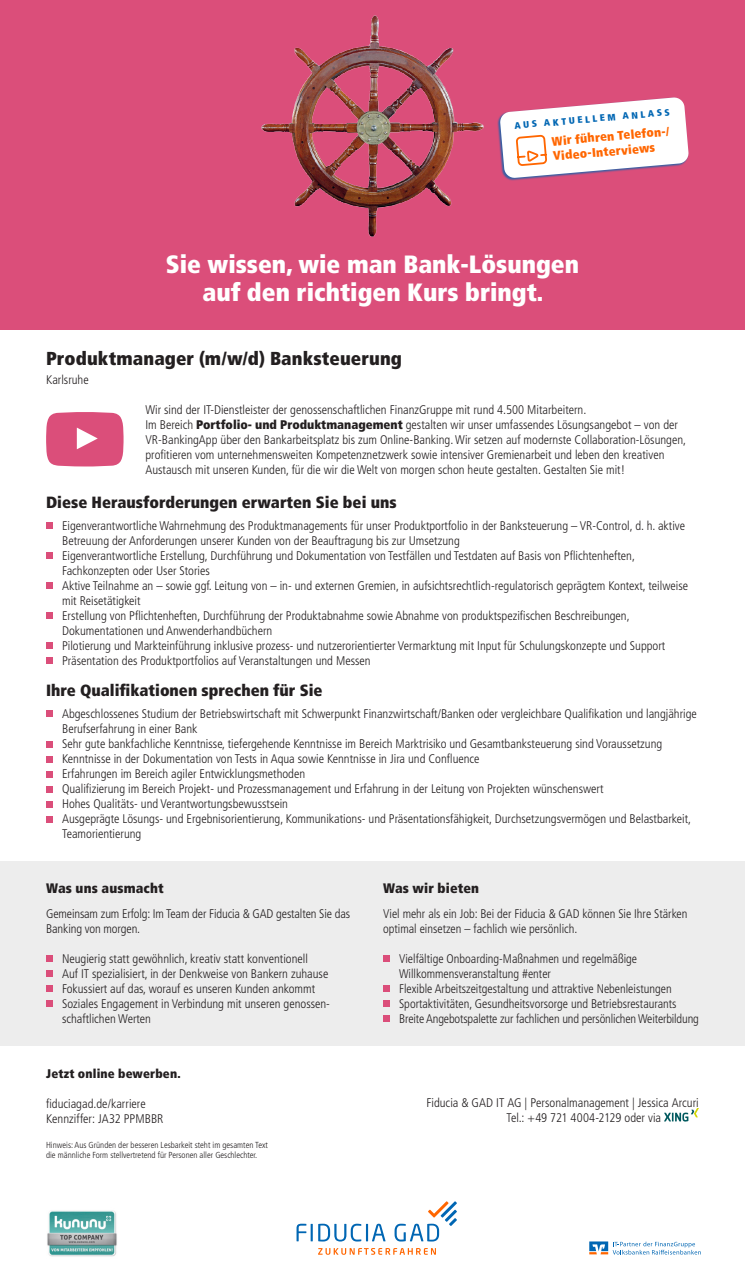
<style>
.page{position:relative;width:745px;height:1287px;background:#fff}
.page>*{position:absolute;margin:0;border:0;box-sizing:border-box;transform-origin:0 0}
.t1{font:900 condensed 25px/27.5px "Frutiger LT Std";color:#fff;text-align:center}
.t2{font:900 condensed 18.75px "Frutiger LT Std";letter-spacing:.005em;color:#231f20}
.t3{font:900 condensed 16.25px "Frutiger LT Std";color:#231f20}
.t4{font:900 condensed 13.75px "Frutiger LT Std";letter-spacing:.01em;color:#231f20}
.t5{font:300 condensed 12.5px/15px "Frutiger LT Std";color:#231f20}
.t6{font:900 condensed 12.5px/15px "Frutiger LT Std";color:#f60}
.t7{font:900 condensed 12.5px "Frutiger LT Std";letter-spacing:.01em;color:#231f20}
.t8{font:900 condensed 9.38px "Frutiger LT Std";color:#0066b3}
.t9{font:300 condensed 8.75px/10px "Frutiger LT Std";color:#231f20}
.s1{font-weight:900}
</style>
<div class="page">
<div style="left:46px;top:522px;width:7px;height:6px;background:#db4e7a"></div>
<div style="left:46px;top:552px;width:7px;height:6px;background:#db4e7a"></div>
<div style="left:46px;top:582px;width:7px;height:6px;background:#db4e7a"></div>
<div style="left:46px;top:612px;width:7px;height:6px;background:#db4e7a"></div>
<div style="left:46px;top:642px;width:7px;height:6px;background:#db4e7a"></div>
<div style="left:46px;top:657px;width:7px;height:6px;background:#db4e7a"></div>
<div style="left:46px;top:710px;width:7px;height:7px;background:#db4e7a"></div>
<div style="left:46px;top:740px;width:7px;height:7px;background:#db4e7a"></div>
<div style="left:46px;top:755px;width:7px;height:7px;background:#db4e7a"></div>
<div style="left:46px;top:770px;width:7px;height:7px;background:#db4e7a"></div>
<div style="left:46px;top:785px;width:7px;height:7px;background:#db4e7a"></div>
<div style="left:46px;top:800px;width:7px;height:7px;background:#db4e7a"></div>
<div style="left:46px;top:815px;width:7px;height:7px;background:#db4e7a"></div>
<svg style="left:296px;top:1201px;width:160px;height:40px"></svg>
<svg style="left:318px;top:1248px;width:117px;height:6px"></svg>
<svg style="left:589px;top:1241px;width:111px;height:13px"></svg>
<img style="left:47px;top:1210px;width:70px;height:47px">
<svg style="left:46px;top:412px;width:77px;height:54px;background:#de5f87"></svg>
<div style="left:0;top:861px;width:744px;height:184px;background:#ededed"></div>
<div style="left:46px;top:955px;width:7px;height:7px;background:#db4e7a"></div>
<div style="left:46px;top:970px;width:7px;height:7px;background:#db4e7a"></div>
<div style="left:46px;top:985px;width:7px;height:7px;background:#db4e7a"></div>
<div style="left:46px;top:1000px;width:7px;height:7px;background:#db4e7a"></div>
<div style="left:383px;top:955px;width:6px;height:7px;background:#db4e7a"></div>
<div style="left:383px;top:985px;width:6px;height:7px;background:#db4e7a"></div>
<div style="left:383px;top:1000px;width:6px;height:7px;background:#db4e7a"></div>
<div style="left:383px;top:1015px;width:6px;height:7px;background:#db4e7a"></div>
<svg style="left:664px;top:1108px;width:34px;height:13px"></svg>
<div style="left:0;top:0;width:744px;height:330px;background:#db4e7a"></div>
<img style="left:261px;top:15px;width:223px;height:222px">
<div style="left:497px;top:97px;width:191px;height:84px;background:#0066b3;opacity:.75"></div>
<svg style="left:499px;top:97px;width:189px;height:81px"></svg>
<p class="t8" style="left:513px;top:120px;width:157px;rotate:-5deg">AUS AKTUELLEM ANLASS</p>
<p class="t6" style="left:551px;top:134px;width:119px;rotate:-5deg">Wir führen Telefon-/<br>Video-Interviews</p>
<h1 class="t1" style="left:166px;top:251px;width:414px">Sie wissen, wie man Bank-Lösungen auf den richtigen Kurs bringt.</h1>
<h2 class="t2" style="left:46px;top:347px;width:357px">Produktmanager (m/w/d) Banksteuerung</h2>
<p class="t5" style="left:46px;top:372px;width:44px">Karlsruhe</p>
<p class="t5" style="left:145px;top:402px;width:542px">Wir sind der IT-Dienstleister der genossenschaftlichen FinanzGruppe mit rund 4.500 Mitarbeitern.<br>Im Bereich <span class="s1">Portfolio- und Produktmanagement</span> gestalten wir unser umfassendes Lösungsangebot – von der VR-BankingApp über den Bankarbeitsplatz bis zum Online-Banking. Wir setzen auf modernste Collaboration-Lösungen, profitieren vom unternehmensweiten Kompetenznetzwerk sowie intensiver Gremienarbeit und leben den kreativen Austausch mit unseren Kunden, für die wir die Welt von morgen schon heute gestalten. Gestalten Sie mit!</p>
<h3 class="t3" style="left:46px;top:492px;width:352px">Diese Herausforderungen erwarten Sie bei uns</h3>
<p class="t5" style="left:62px;top:518px;width:627px">Eigenverantwortliche Wahrnehmung des Produktmanagements für unser Produktportfolio in der Banksteuerung – VR-Control, d. h. aktive Betreuung der Anforderungen unserer Kunden von der Beauftragung bis zur Umsetzung<br>Eigenverantwortliche Erstellung, Durchführung und Dokumentation von Testfällen und Testdaten auf Basis von Pflichtenheften, Fachkonzepten oder User Stories<br>Aktive Teilnahme an – sowie ggf. Leitung von – in- und externen Gremien, in aufsichtsrechtlich-regulatorisch geprägtem Kontext, teilweise mit Reisetätigkeit<br>Erstellung von Pflichtenheften, Durchführung der Produktabnahme sowie Abnahme von produktspezifischen Beschreibungen, Dokumentationen und Anwenderhandbüchern<br>Pilotierung und Markteinführung inklusive prozess- und nutzerorientierter Vermarktung mit Input für Schulungskonzepte und Support Präsentation des Produktportfolios auf Veranstaltungen und Messen</p>
<h3 class="t3" style="left:46px;top:680px;width:278px">Ihre Qualifikationen sprechen für Sie</h3>
<p class="t5" style="left:62px;top:706px;width:636px">Abgeschlossenes Studium der Betriebswirtschaft mit Schwerpunkt Finanzwirtschaft/Banken oder vergleichbare Qualifikation und langjährige Berufserfahrung in einer Bank<br>Sehr gute bankfachliche Kenntnisse, tiefergehende Kenntnisse im Bereich Marktrisiko und Gesamtbanksteuerung sind Voraussetzung Kenntnisse in der Dokumentation von Tests in Aqua sowie Kenntnisse in Jira und Confluence<br>Erfahrungen im Bereich agiler Entwicklungsmethoden<br>Qualifizierung im Bereich Projekt- und Prozessmanagement und Erfahrung in der Leitung von Projekten wünschenswert<br>Hohes Qualitäts- und Verantwortungsbewusstsein<br>Ausgeprägte Lösungs- und Ergebnisorientierung, Kommunikations- und Präsentationsfähigkeit, Durchsetzungsvermögen und Belastbarkeit, Teamorientierung</p>
<p class="t4" style="left:46px;top:879px;width:119px">Was uns ausmacht</p>
<p class="t5" style="left:46px;top:906px;width:305px">Gemeinsam zum Erfolg: Im Team der Fiducia &amp; GAD gestalten Sie das<br>Banking von morgen.</p>
<p class="t5" style="left:62px;top:951px;width:268px">Neugierig statt gewöhnlich, kreativ statt konventionell<br>Auf IT spezialisiert, in der Denkweise von Bankern zuhause Fokussiert auf das, worauf es unseren Kunden ankommt Soziales Engagement in Verbindung mit unseren genossen&shy;schaftlichen Werten</p>
<p class="t7" style="left:46px;top:1065px;width:136px">Jetzt online bewerben.</p>
<p class="t5" style="left:46px;top:1095px;width:119px">fiduciagad.de/karriere<br>Kennziffer: JA32 PPMBBR</p>
<p class="t9" style="left:46px;top:1139px;width:223px">Hinweis: Aus Gründen der besseren Lesbarkeit steht im gesamten Text die männliche Form stellvertretend für Personen aller Geschlechter.</p>
<p class="t4" style="left:383px;top:879px;width:97px">Was wir bieten</p>
<p class="t5" style="left:383px;top:906px;width:305px">Viel mehr als ein Job: Bei der Fiducia &amp; GAD können Sie Ihre Stärken optimal einsetzen – fachlich wie persönlich.</p>
<p class="t5" style="left:399px;top:951px;width:301px">Vielfältige Onboarding-Maßnahmen und regelmäßige Willkommensveranstaltung #enter<br>Flexible Arbeitszeitgestaltung und attraktive Nebenleistungen Sportaktivitäten, Gesundheitsvorsorge und Betriebsrestaurants Breite Angebotspalette zur fachlichen und persönlichen Weiterbildung</p>
<p class="t5" style="left:506px;top:1094px;width:194px;text-indent:-80px">Fiducia &amp; GAD IT AG | Personalmanagement | Jessica Arcuri<br>Tel.: +49 721 4004-2129 oder via</p>
</div>
